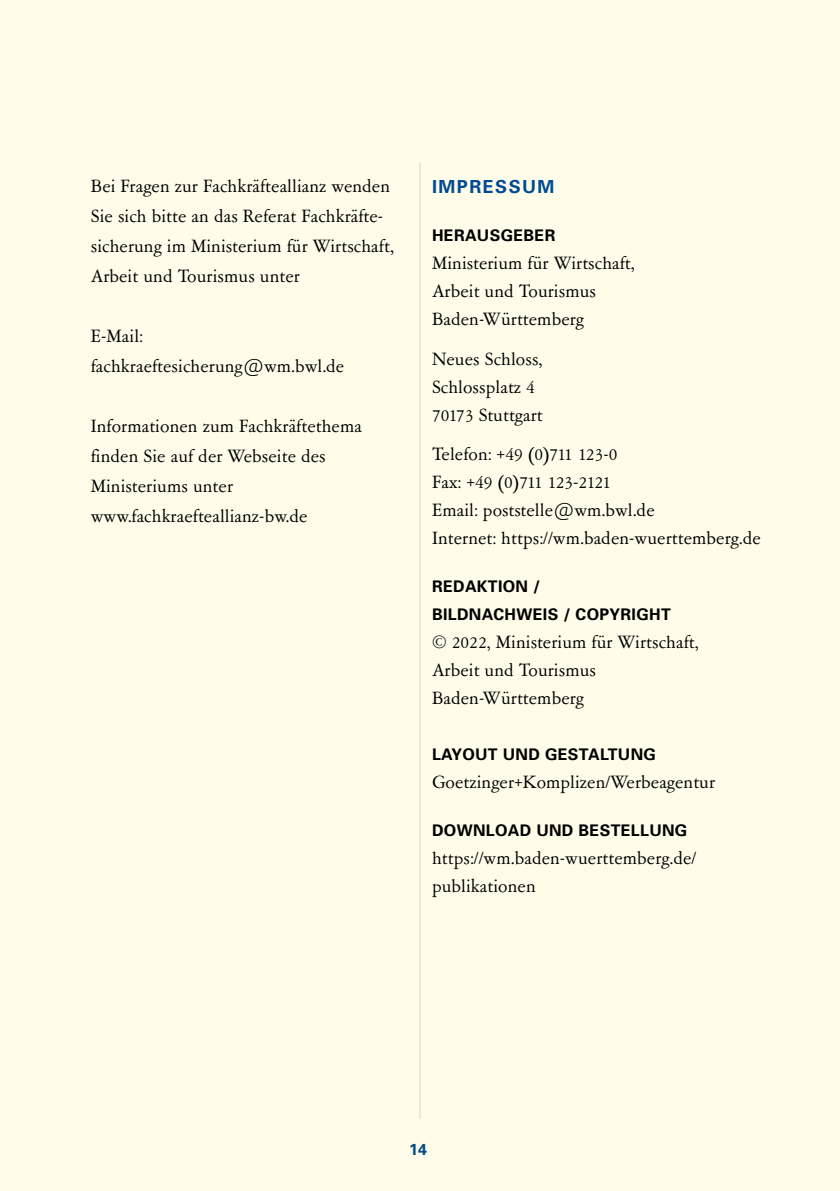
<style>
.page{position:relative;width:840px;height:1191px;background:#fff}
.page>*{position:absolute;margin:0;border:0;box-sizing:border-box;transform-origin:0 0}
.t1{font:20px/28px "Garamont Amst SBOP Rom";letter-spacing:.005em;color:#000}
.garamond_14pt{font:700 18px "Univers";letter-spacing:.08em;color:#004b93}
.t2{font:700 16px/28px "Univers";letter-spacing:.02em;color:#000}
.t3{font:700 16px "Univers";color:#004b93}
</style>
<div class="page">
<div style="left:0;top:0;width:839px;height:1191px;background:#fffdea"></div>
<hr style="left:419px;top:163px;width:1px;height:955px;background:#d1d6da">
<p class="t1" style="left:91px;top:172px;width:304px;line-height:30px">Bei Fragen zur Fachkräfteallianz wenden Sie sich bitte an das Referat Fachkräfte&shy;sicherung im Ministerium für Wirtschaft, Arbeit und Tourismus unter</p>
<p class="t1" style="left:91px;top:322px;width:255px;line-height:30px">E-Mail: fachkraeftesicherung@wm.bwl.de</p>
<p class="t1" style="left:91px;top:412px;width:272px;line-height:30px">Informationen zum Fachkräftethema finden Sie auf der Webseite des<br>Ministeriums unter www.fachkraefteallianz-bw.de</p>
<p class="garamond_14pt" style="left:432px;top:176px;width:124px">IMPRESSUM</p>
<p class="t2" style="left:432px;top:221px;width:125px">HERAUSGEBER</p>
<p class="t1" style="left:432px;top:250px;width:204px">Ministerium für Wirtschaft,<br>Arbeit und Tourismus<br>Baden-Württemberg</p>
<p class="t1" style="left:432px;top:345px;width:112px">Neues Schloss,<br>Schlossplatz 4<br>70173 Stuttgart</p>
<p class="t1" style="left:432px;top:441px;width:330px">Telefon: +49 (0)711 123-0<br>Fax: +49 (0)711 123-2121<br>Email: poststelle@wm.bwl.de<br>Internet: https://wm.baden-wuerttemberg.de</p>
<p class="t2" style="left:432px;top:572px;width:240px">REDAKTION /<br>BILDNACHWEIS / COPYRIGHT</p>
<p class="t1" style="left:432px;top:628px;width:268px">© 2022, Ministerium für Wirtschaft,<br>Arbeit und Tourismus<br>Baden-Württemberg</p>
<p class="t2" style="left:432px;top:740px;width:225px">LAYOUT UND GESTALTUNG</p>
<p class="t1" style="left:432px;top:768px;width:284px">Goetzinger+Komplizen/Werbeagentur</p>
<p class="t2" style="left:432px;top:816px;width:257px">DOWNLOAD UND BESTELLUNG</p>
<p class="t1" style="left:432px;top:844px;width:266px">https://wm.baden-wuerttemberg.de/ publikationen</p>
<p class="t3" style="left:409px;top:1139px;width:19px">14</p>
</div>
